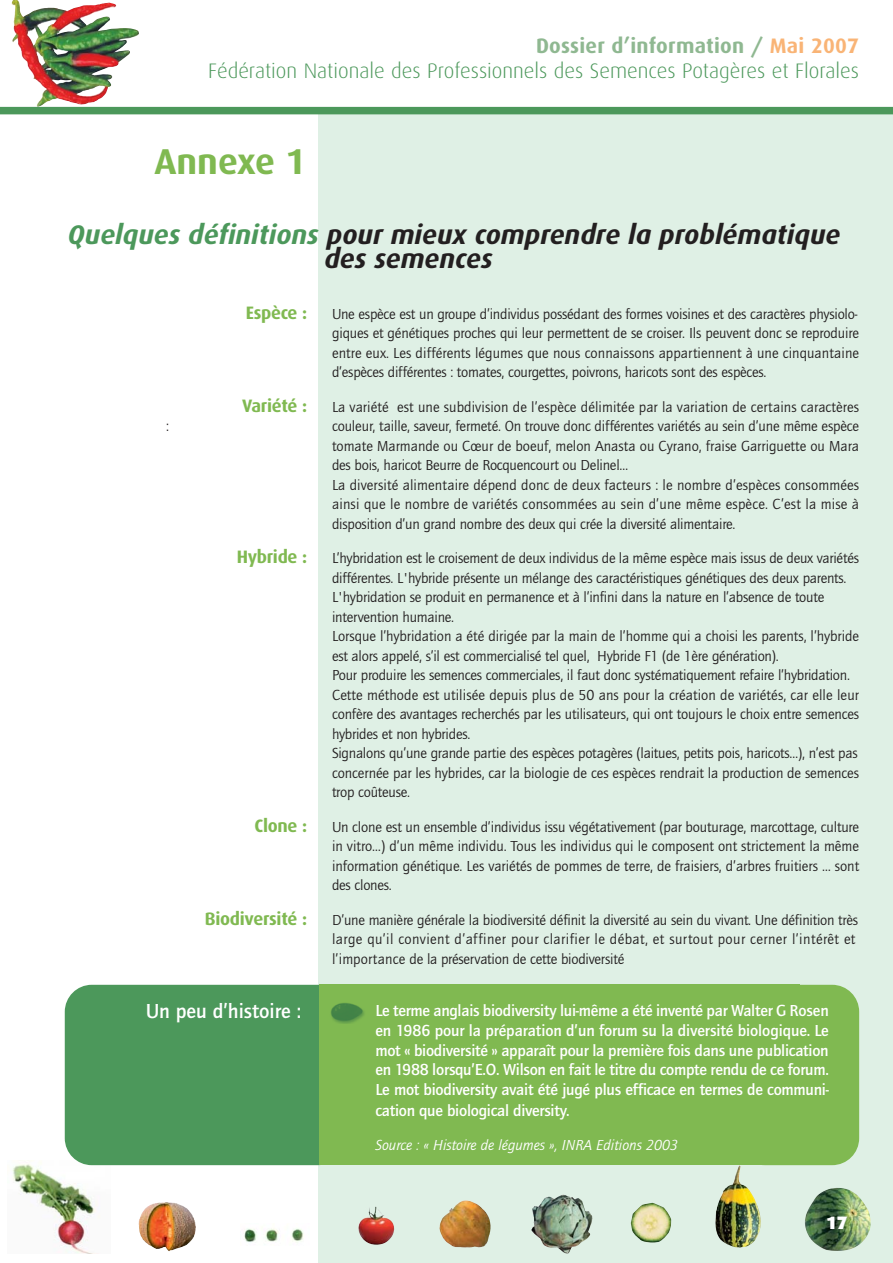
<style>
.page{position:relative;width:893px;height:1263px;background:#fff}
.page>*{position:absolute;margin:0;border:0;box-sizing:border-box;transform-origin:0 0}
.t1{font:700 36px "Dax";color:#80b951}
.t2{font:italic 700 27px/24px "Dax";color:#231f20}
.t3{font:300 21px/24.9px "Dax";color:#4c985b;text-align:right}
.t4{font:700 21px "Quay Itc T";color:#fff}
.t5{font:700 18px "Dax";letter-spacing:-.015em;color:#80b951}
.t6{font:900 18px "Dax";color:#fff}
.t7{font:700 16.5px/20px "Quay Itc T";letter-spacing:-.015em;color:#fff;text-align:justify}
.t8{font:15px/19.5px "Quay Itc T";letter-spacing:-.01em;color:#231f20}
.t9{font:italic 15px "Quay Itc T";color:#fff}
.s1{font-weight:700;color:#8fb891}
.s2{font-weight:700;color:#f9b476}
.s3{color:#4c985b}
</style>
<div class="page">
<div style="left:319px;top:111px;width:573px;height:1152px;background:#dff0e5"></div>
<img style="left:368px;top:1206px;width:17px;height:12px">
<img style="left:442px;top:1207px;width:49px;height:40px">
<img style="left:531px;top:1194px;width:61px;height:60px">
<img style="left:630px;top:1203px;width:42px;height:40px">
<img style="left:244px;top:1228px;width:60px;height:15px">
<img style="left:805px;top:1188px;width:65px;height:63px">
<img style="left:12px;top:1161px;width:99px;height:93px">
<img style="left:139px;top:1202px;width:57px;height:49px">
<img style="left:12px;top:0;width:128px;height:107px">
<div style="left:0;top:107px;width:892px;height:7px;background:#4c985b"></div>
<div style="left:738px;top:985px;width:121px;height:180px;background:#80b951;border-radius:27px"></div>
<div style="left:65px;top:985px;width:279px;height:180px;background:#4c985b;border-radius:27px"></div>
<div style="left:319px;top:985px;width:480px;height:180px;background:#80b951"></div>
<img style="left:331px;top:1003px;width:33px;height:21px">
<img style="left:715px;top:1165px;width:45px;height:83px">
<h3 class="t3" style="left:208px;top:34px;width:652px"><span class="s1">Dossier d’information /</span> <span class="s2">Mai 2007<br></span>Fédération Nationale des Professionnels des Semences Potagères et Florales</h3>
<h1 class="t1" style="left:154px;top:144px;width:153px">Annexe 1</h1>
<h2 class="t2" style="left:324px;top:224px;width:517px;text-indent:-256px"><span class="s3">Quelques définitions</span> pour mieux comprendre la problématique des semences</h2>
<p class="t5" style="left:246px;top:304px;width:63px">Espèce :</p>
<p class="t8" style="left:332px;top:306px;width:528px;text-align:justify">Une espèce est un groupe d’individus possédant des formes voisines et des caractères physiolo&shy;giques et génétiques proches qui leur permettent de se croiser. Ils peuvent donc se reproduire entre eux. Les différents légumes que nous connaissons appartiennent à une cinquantaine d’espèces différentes : tomates, courgettes, poivrons, haricots sont des espèces.</p>
<p class="t5" style="left:242px;top:397px;width:66px">Variété :</p>
<p class="t8" style="left:332px;top:399px;width:528px">La variété est une subdivision de l’espèce délimitée par la variation de certains caractères</p>
<p class="t8" style="left:166px;top:418px;width:4px">:</p>
<p class="t8" style="left:332px;top:418px;width:528px">couleur, taille, saveur, fermeté. On trouve donc différentes variétés au sein d’une même espèce tomate Marmande ou Cœur de boeuf, melon Anasta ou Cyrano, fraise Garriguette ou Mara des bois, haricot Beurre de Rocquencourt ou Delinel…<br>La diversité alimentaire dépend donc de deux facteurs : le nombre d’espèces consommées ainsi que le nombre de variétés consommées au sein d’une même espèce. C’est la mise à disposition d’un grand nombre des deux qui crée la diversité alimentaire.</p>
<p class="t5" style="left:237px;top:548px;width:72px">Hybride :</p>
<p class="t8" style="left:332px;top:550px;width:528px">L’hybridation est le croisement de deux individus de la même espèce mais issus de deux variétés différentes. L'hybride présente un mélange des caractéristiques génétiques des deux parents.<br>L'hybridation se produit en permanence et à l’infini dans la nature en l’absence de toute intervention humaine.<br>Lorsque l’hybridation a été dirigée par la main de l’homme qui a choisi les parents, l’hybride est alors appelé, s’il est commercialisé tel quel, Hybride F1 (de 1ère génération).<br>Pour produire les semences commerciales, il faut donc systématiquement refaire l’hybridation.<br>Cette méthode est utilisée depuis plus de 50 ans pour la création de variétés, car elle leur confère des avantages recherchés par les utilisateurs, qui ont toujours le choix entre semences hybrides et non hybrides.<br>Signalons qu’une grande partie des espèces potagères (laitues, petits pois, haricots…), n’est pas concernée par les hybrides, car la biologie de ces espèces rendrait la production de semences trop coûteuse.</p>
<p class="t5" style="left:254px;top:817px;width:54px">Clone :</p>
<p class="t8" style="left:332px;top:819px;width:528px;text-align:justify">Un clone est un ensemble d’individus issu végétativement (par bouturage, marcottage, culture in vitro…) d’un même individu. Tous les individus qui le composent ont strictement la même information génétique. Les variétés de pommes de terre, de fraisiers, d’arbres fruitiers … sont des clones.</p>
<p class="t5" style="left:205px;top:910px;width:104px">Biodiversité :</p>
<p class="t8" style="left:332px;top:912px;width:527px">D’une manière générale la biodiversité définit la diversité au sein du vivant. Une définition très large qu’il convient d’affiner pour clarifier le débat, et surtout pour cerner l’intérêt et l’importance de la préservation de cette biodiversité</p>
<h3 class="t4" style="left:146px;top:1004px;width:157px">Un peu d’histoire :</h3>
<p class="t7" style="left:375px;top:1002px;width:455px">Le terme anglais biodiversity lui-même a été inventé par Walter G Rosen en 1986 pour la préparation d’un forum su la diversité biologique. Le mot « biodiversité » apparaît pour la première fois dans une publication en 1988 lorsqu’E.O. Wilson en fait le titre du compte rendu de ce forum.<br>Le mot biodiversity avait été jugé plus efficace en termes de communi&shy;cation que biological diversity.</p>
<p class="t9" style="left:375px;top:1139px;width:304px">Source : « Histoire de légumes », INRA Editions 2003</p>
<p class="t6" style="left:826px;top:1214px;width:23px">17</p>
</div>
